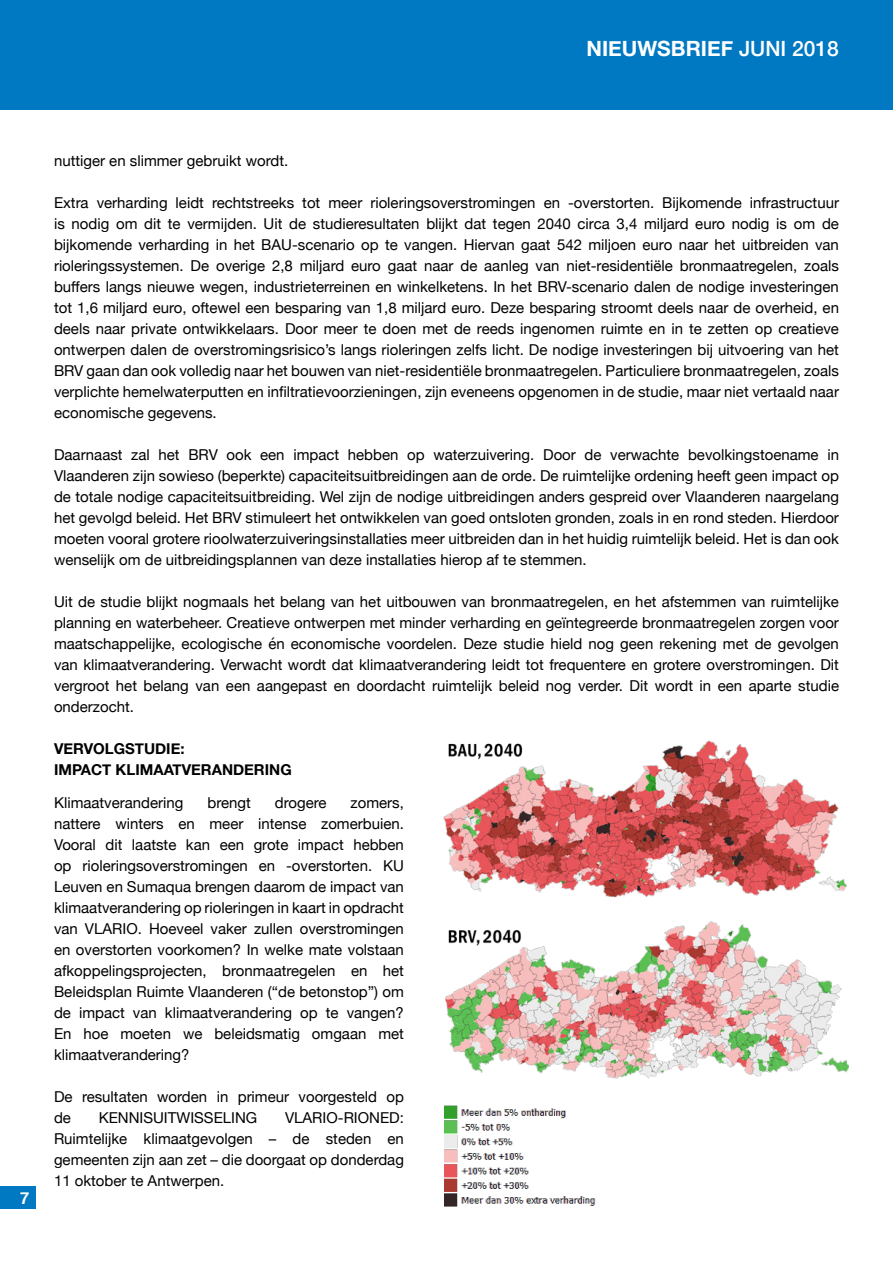
<style>
.page{position:relative;width:893px;height:1263px;background:#fff}
.page>*{position:absolute;margin:0;border:0;box-sizing:border-box;transform-origin:0 0}
.t1{font:700 21px "Helvetica Neue";color:#fff}
.t2{font:700 16.5px "Helvetica";color:#fff}
.t3{font:15px/21px "Helvetica Neue";color:#000001;text-align:justify}
.t4{font:700 15px "Helvetica Neue";color:#000001}
.s1{font-weight:500}
</style>
<div class="page">
<img style="left:443px;top:740px;width:404px;height:158px">
<img style="left:445px;top:921px;width:404px;height:158px">
<img style="left:444px;top:1105px;width:152px;height:102px">
<div style="left:0;top:1186px;width:36px;height:23px;background:#0079c2"></div>
<div style="left:0;top:0;width:893px;height:110px;background:#0079c2"></div>
<h1 class="t1" style="left:587px;top:32px;width:254px">NIEUWSBRIEF <span class="s1">JUNI 2018</span></h1>
<p class="t2" style="left:20px;top:1184px;width:11px">7</p>
<p class="t3" style="left:54px;top:151px;width:236px">nuttiger en slimmer gebruikt wordt.</p>
<p class="t3" style="left:54px;top:193px;width:786px">Extra verharding leidt rechtstreeks tot meer rioleringsoverstromingen en -overstorten. Bijkomende infrastructuur is nodig om dit te vermijden. Uit de studieresultaten blijkt dat tegen 2040 circa 3,4 miljard euro nodig is om de bijkomende verharding in het BAU-scenario op te vangen. Hiervan gaat 542 miljoen euro naar het uitbreiden van rioleringssystemen. De overige 2,8 miljard euro gaat naar de aanleg van niet-residentiële bronmaatregelen, zoals buffers langs nieuwe wegen, industrieterreinen en winkelketens. In het BRV-scenario dalen de nodige investeringen tot 1,6 miljard euro, oftewel een besparing van 1,8 miljard euro. Deze besparing stroomt deels naar de overheid, en deels naar private ontwikkelaars. Door meer te doen met de reeds ingenomen ruimte en in te zetten op creatieve ontwerpen dalen de overstromingsrisico’s langs rioleringen zelfs licht. De nodige investeringen bij uitvoering van het BRV gaan dan ook volledig naar het bouwen van niet-residentiële bronmaatregelen. Particuliere bronmaatregelen, zoals verplichte hemelwaterputten en infiltratievoorzieningen, zijn eveneens opgenomen in de studie, maar niet vertaald naar economische gegevens.</p>
<p class="t3" style="left:54px;top:445px;width:786px">Daarnaast zal het BRV ook een impact hebben op waterzuivering. Door de verwachte bevolkingstoename in Vlaanderen zijn sowieso (beperkte) capaciteitsuitbreidingen aan de orde. De ruimtelijke ordening heeft geen impact op de totale nodige capaciteitsuitbreiding. Wel zijn de nodige uitbreidingen anders gespreid over Vlaanderen naargelang het gevolgd beleid. Het BRV stimuleert het ontwikkelen van goed ontsloten gronden, zoals in en rond steden. Hierdoor moeten vooral grotere rioolwaterzuiveringsinstallaties meer uitbreiden dan in het huidig ruimtelijk beleid. Het is dan ook wenselijk om de uitbreidingsplannen van deze installaties hierop af te stemmen.</p>
<p class="t3" style="left:54px;top:592px;width:786px">Uit de studie blijkt nogmaals het belang van het uitbouwen van bronmaatregelen, en het afstemmen van ruimtelijke planning en waterbeheer. Creatieve ontwerpen met minder verharding en geïntegreerde bronmaatregelen zorgen voor maatschappelijke, ecologische én economische voordelen. Deze studie hield nog geen rekening met de gevolgen van klimaatverandering. Verwacht wordt dat klimaatverandering leidt tot frequentere en grotere overstromingen. Dit vergroot het belang van een aangepast en doordacht ruimtelijk beleid nog verder. Dit wordt in een aparte studie onderzocht.</p>
<p class="t4" style="left:54px;top:736px;width:132px">VERVOLGSTUDIE:</p>
<p class="t4" style="left:54px;top:757px;width:239px">IMPACT KLIMAATVERANDERING</p>
<p class="t3" style="left:54px;top:792px;width:131px">Klimaatverandering</p>
<p class="t3" style="left:208px;top:792px;width:45px">brengt</p>
<p class="t3" style="left:275px;top:792px;width:53px">drogere</p>
<p class="t3" style="left:54px;top:792px;width:351px;text-indent:297px">zomers, nattere winters en meer intense zomerbuien.<br>Vooral dit laatste kan een grote impact hebben op rioleringsoverstromingen en -overstorten. KU Leuven en Sumaqua brengen daarom de impact van klimaatverandering op rioleringen in kaart in opdracht van VLARIO. Hoeveel vaker zullen overstromingen en overstorten voorkomen? In welke mate volstaan afkoppelingsprojecten, bronmaatregelen en het Beleidsplan Ruimte Vlaanderen (“de betonstop”) om de impact van klimaatverandering op te vangen?<br>En hoe moeten we beleidsmatig omgaan met klimaatverandering?</p>
<p class="t3" style="left:54px;top:1086px;width:351px">De resultaten worden in primeur voorgesteld op de</p>
<p class="t3" style="left:54px;top:1107px;width:351px;text-indent:231px">VLARIO-RIONED:<br>Ruimtelijke klimaatgevolgen – de steden en gemeenten zijn aan zet – die doorgaat op donderdag 11 oktober te Antwerpen.</p>
<p class="t3" style="left:99px;top:1107px;width:160px">KENNISUITWISSELING</p>
</div>
